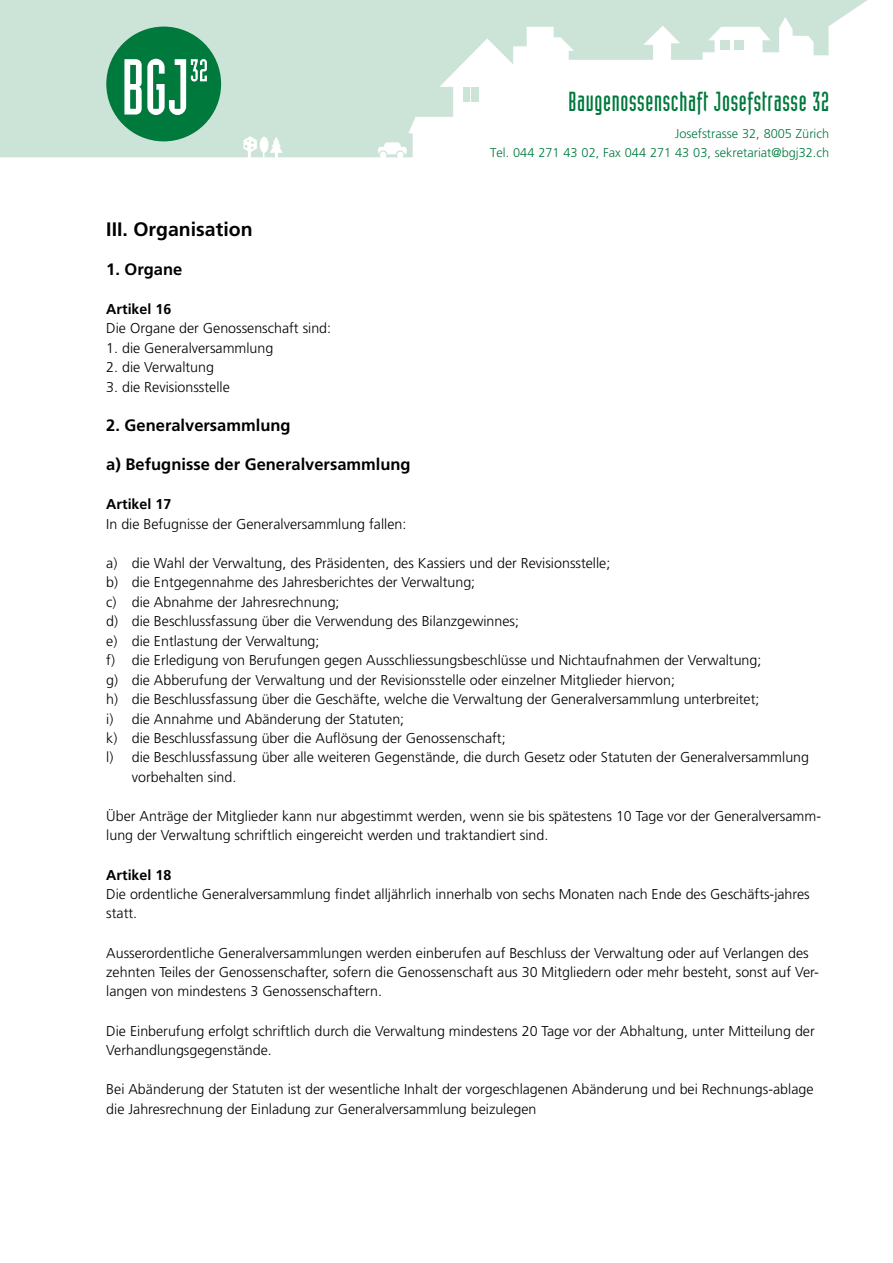
<style>
.page{position:relative;width:893px;height:1263px;background:#fff}
.page>*{position:absolute;margin:0;border:0;box-sizing:border-box;transform-origin:0 0}
.t1{font:27px "Industria Solid";letter-spacing:.025em;color:#00793d}
.t2{font:700 19.5px "Frutiger CE";color:#000}
.t3{font:700 16.5px "Frutiger CE";color:#000}
.t4{font:300 14.25px/19.5px "Frutiger";color:#000}
.t5{font:700 14.25px "Frutiger CE";color:#000}
.t6{font:300 12.75px/19.5px "Frutiger";color:#00793d;text-align:right}
</style>
<div class="page">
<svg style="left:0;top:0;width:867px;height:157px;fill:#cce4d8"></svg>
<svg style="left:245px;top:140px;width:9px;height:9px"></svg>
<div style="left:721px;top:40px;width:9px;height:9px;background:#cce4d8"></div>
<div style="left:734px;top:40px;width:9px;height:9px;background:#cce4d8"></div>
<div style="left:106px;top:27px;width:115px;height:114px;background:#00793d;border-radius:50%"></div>
<svg style="left:124px;top:59px;width:83px;height:56px"></svg>
<h1 class="t1" style="left:568px;top:87px;width:262px">Baugenossenschaft Josefstrasse 32</h1>
<p class="t6" style="left:490px;top:124px;width:341px">Josefstrasse 32, 8005 Zürich<br>Tel. 044 271 43 02, Fax 044 271 43 03, sekretariat@bgj32.ch</p>
<h2 class="t2" style="left:106px;top:217px;width:148px">III. Organisation</h2>
<p class="t3" style="left:106px;top:259px;width:78px">1. Organe</p>
<p class="t5" style="left:106px;top:300px;width:66px">Artikel 16</p>
<p class="t4" style="left:106px;top:319px;width:226px">Die Organe der Genossenschaft sind:</p>
<p class="t4" style="left:106px;top:338px;width:169px">1. die Generalversammlung</p>
<p class="t4" style="left:106px;top:358px;width:109px">2. die Verwaltung</p>
<p class="t4" style="left:106px;top:377px;width:125px">3. die Revisionsstelle</p>
<p class="t3" style="left:106px;top:415px;width:186px">2. Generalversammlung</p>
<p class="t3" style="left:106px;top:454px;width:306px">a) Befugnisse der Generalversammlung</p>
<p class="t5" style="left:106px;top:495px;width:66px">Artikel 17</p>
<p class="t4" style="left:106px;top:514px;width:302px">In die Befugnisse der Generalversammlung fallen:</p>
<p class="t4" style="left:106px;top:553px;width:506px">a) die Wahl der Verwaltung, des Präsidenten, des Kassiers und der Revisionsstelle;</p>
<p class="t4" style="left:106px;top:572px;width:370px">b) die Entgegennahme des Jahresberichtes der Verwaltung;</p>
<p class="t4" style="left:106px;top:592px;width:235px">c) die Abnahme der Jahresrechnung;</p>
<p class="t4" style="left:106px;top:611px;width:414px">d) die Beschlussfassung über die Verwendung des Bilanzgewinnes;</p>
<p class="t4" style="left:106px;top:631px;width:215px">e) die Entlastung der Verwaltung;</p>
<p class="t4" style="left:106px;top:650px;width:657px">f) die Erledigung von Berufungen gegen Ausschliessungsbeschlüsse und Nichtaufnahmen der Verwaltung;</p>
<p class="t4" style="left:106px;top:670px;width:570px">g) die Abberufung der Verwaltung und der Revisionsstelle oder einzelner Mitglieder hiervon;</p>
<p class="t4" style="left:106px;top:689px;width:655px">h) die Beschlussfassung über die Geschäfte, welche die Verwaltung der Generalversammlung unterbreitet;</p>
<p class="t4" style="left:106px;top:709px;width:299px">i) die Annahme und Abänderung der Statuten;</p>
<p class="t4" style="left:106px;top:728px;width:401px">k) die Beschlussfassung über die Auflösung der Genossenschaft;</p>
<p class="t4" style="left:106px;top:748px;width:704px">l) die Beschlussfassung über alle weiteren Gegenstände, die durch Gesetz oder Statuten der Generalversammlung</p>
<p class="t4" style="left:132px;top:767px;width:106px">vorbehalten sind.</p>
<p class="t4" style="left:106px;top:806px;width:716px">Über Anträge der Mitglieder kann nur abgestimmt werden, wenn sie bis spätestens 10 Tage vor der Generalversamm&shy;lung der Verwaltung schriftlich eingereicht werden und traktandiert sind.</p>
<p class="t5" style="left:106px;top:866px;width:66px">Artikel 18</p>
<p class="t4" style="left:106px;top:884px;width:705px">Die ordentliche Generalversammlung findet alljährlich innerhalb von sechs Monaten nach Ende des Geschäfts-jahres statt.</p>
<p class="t4" style="left:106px;top:943px;width:714px">Ausserordentliche Generalversammlungen werden einberufen auf Beschluss der Verwaltung oder auf Verlangen des zehnten Teiles der Genossenschafter, sofern die Genossenschaft aus 30 Mitgliedern oder mehr besteht, sonst auf Ver&shy;langen von mindestens 3 Genossenschaftern.</p>
<p class="t4" style="left:106px;top:1021px;width:710px">Die Einberufung erfolgt schriftlich durch die Verwaltung mindestens 20 Tage vor der Abhaltung, unter Mitteilung der<br>Verhandlungsgegenstände.</p>
<p class="t4" style="left:106px;top:1079px;width:709px">Bei Abänderung der Statuten ist der wesentliche Inhalt der vorgeschlagenen Abänderung und bei Rechnungs-ablage die Jahresrechnung der Einladung zur Generalversammlung beizulegen</p>
</div>
